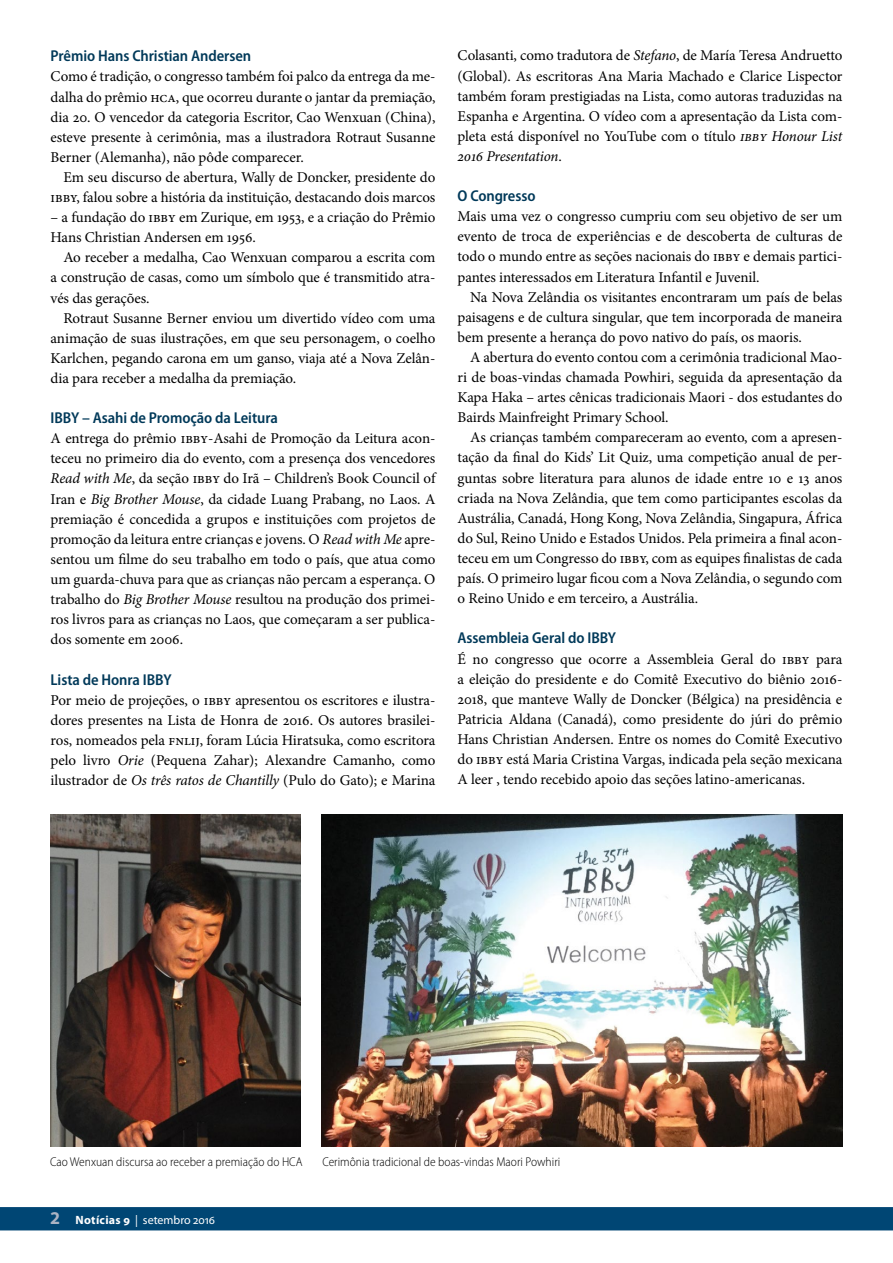
<style>
.page{position:relative;width:893px;height:1263px;background:#fff}
.page>*{position:absolute;margin:0;border:0;box-sizing:border-box;transform-origin:0 0}
.t1{font:600 semi-condensed 15.75px "Myriad Pro";letter-spacing:-.005em;color:#003959}
.t2{font:15px/20.1px "Minion Pro";letter-spacing:-.005em;color:#000;text-align:justify}
.t3{font:300 semi-condensed 12.75px "Myriad Pro";color:#000}
.t4{font:12px "Myriad Pro";letter-spacing:-.005em;color:#fff}
.s1{font-style:italic}
.s2{font-weight:700;font-size:18px;color:#abb3c3}
.s3{font-weight:700}
</style>
<div class="page">
<div style="left:0;top:1207px;width:893px;height:23px;background:#004674"></div>
<img style="left:322px;top:814px;width:520px;height:332px">
<img style="left:51px;top:814px;width:250px;height:332px">
<p class="t1" style="left:51px;top:47px;width:202px">Prêmio Hans Christian Andersen</p>
<p class="t2" style="left:51px;top:67px;width:386px">Como é tradição, o congresso também foi palco da entrega da me&shy;dalha do prêmio HCA, que ocorreu durante o jantar da premiação, dia 20. O vencedor da categoria Escritor, Cao Wenxuan (China), esteve presente à cerimônia, mas a ilustradora Rotraut Susanne Berner (Alemanha), não pôde comparecer.</p>
<p class="t2" style="left:51px;top:167px;width:386px;text-align:right">Em seu discurso de abertura, Wally de Doncker, presidente do<br>IBBY, falou sobre a história da instituição, destacando dois marcos</p>
<p class="t2" style="left:51px;top:207px;width:386px">– a fundação do IBBY em Zurique, em 1953, e a criação do Prêmio<br>Hans Christian Andersen em 1956.</p>
<p class="t2" style="left:51px;top:248px;width:386px;text-indent:13px">Ao receber a medalha, Cao Wenxuan comparou a escrita com a construção de casas, como um símbolo que é transmitido atra&shy;vés das gerações.</p>
<p class="t2" style="left:51px;top:308px;width:386px;text-indent:13px">Rotraut Susanne Berner enviou um divertido vídeo com uma animação de suas ilustrações, em que seu personagem, o coelho Karlchen, pegando carona em um ganso, viaja até a Nova Zelân&shy;dia para receber a medalha da premiação.</p>
<p class="t1" style="left:51px;top:409px;width:229px">IBBY – Asahi de Promoção da Leitura</p>
<p class="t2" style="left:51px;top:428px;width:386px">A entrega do prêmio IBBY-Asahi de Promoção da Leitura acon&shy;teceu no primeiro dia do evento, com a presença dos vencedores <span class="s1">Read with Me</span>, da seção IBBY do Irã – Children’s Book Council of Iran e <span class="s1">Big Brother Mouse</span>, da cidade Luang Prabang, no Laos. A premiação é concedida a grupos e instituições com projetos de promoção da leitura entre crianças e jovens. O <span class="s1">Read with Me</span> apre&shy;sentou um filme do seu trabalho em todo o país, que atua como um guarda-chuva para que as crianças não percam a esperança. O trabalho do <span class="s1">Big Brother Mouse</span> resultou na produção dos primei&shy;ros livros para as crianças no Laos, que começaram a ser publica&shy;dos somente em 2006.</p>
<p class="t1" style="left:51px;top:670px;width:123px">Lista de Honra IBBY</p>
<p class="t2" style="left:51px;top:690px;width:386px">Por meio de projeções, o IBBY apresentou os escritores e ilustra&shy;dores presentes na Lista de Honra de 2016. Os autores brasilei&shy;ros, nomeados pela FNLIJ, foram Lúcia Hiratsuka, como escritora pelo livro <span class="s1">Orie</span> (Pequena Zahar); Alexandre Camanho, como ilustrador de <span class="s1">Os três ratos de Chantilly</span> (Pulo do Gato); e Marina</p>
<p class="t2" style="left:458px;top:46px;width:386px">Colasanti, como tradutora de <span class="s1">Stefano</span>, de María Teresa Andruetto (Global). As escritoras Ana Maria Machado e Clarice Lispector também foram prestigiadas na Lista, como autoras traduzidas na Espanha e Argentina. O vídeo com a apresentação da Lista com&shy;pleta está disponível no YouTube com o título <span class="s1">IBBY Honour List 2016 Presentation</span>.</p>
<p class="t1" style="left:457px;top:187px;width:80px">O Congresso</p>
<p class="t2" style="left:457px;top:206px;width:386px">Mais uma vez o congresso cumpriu com seu objetivo de ser um evento de troca de experiências e de descoberta de culturas de todo o mundo entre as seções nacionais do IBBY e demais partici&shy;pantes interessados em Literatura Infantil e Juvenil.</p>
<p class="t2" style="left:457px;top:287px;width:386px;text-indent:13px">Na Nova Zelândia os visitantes encontraram um país de belas paisagens e de cultura singular, que tem incorporada de maneira bem presente a herança do povo nativo do país, os maoris.</p>
<p class="t2" style="left:457px;top:347px;width:386px;text-indent:13px">A abertura do evento contou com a cerimônia tradicional Mao&shy;ri de boas-vindas chamada Powhiri, seguida da apresentação da Kapa Haka – artes cênicas tradicionais Maori - dos estudantes do Bairds Mainfreight Primary School.</p>
<p class="t2" style="left:457px;top:428px;width:386px;text-indent:13px">As crianças também compareceram ao evento, com a apresen&shy;tação da final do Kids’ Lit Quiz, uma competição anual de per&shy;guntas sobre literatura para alunos de idade entre 10 e 13 anos criada na Nova Zelândia, que tem como participantes escolas da Austrália, Canadá, Hong Kong, Nova Zelândia, Singapura, África do Sul, Reino Unido e Estados Unidos. Pela primeira a final acon&shy;teceu em um Congresso do IBBY, com as equipes finalistas de cada país. O primeiro lugar ficou com a Nova Zelândia, o segundo com o Reino Unido e em terceiro, a Austrália.</p>
<p class="t1" style="left:457px;top:629px;width:160px">Assembleia Geral do IBBY</p>
<p class="t2" style="left:457px;top:649px;width:386px">É no congresso que ocorre a Assembleia Geral do IBBY para a eleição do presidente e do Comitê Executivo do biênio 2016- 2018, que manteve Wally de Doncker (Bélgica) na presidência e Patricia Aldana (Canadá), como presidente do júri do prêmio Hans Christian Andersen. Entre os nomes do Comitê Executivo do IBBY está Maria Cristina Vargas, indicada pela seção mexicana A leer , tendo recebido apoio das seções latino-americanas.</p>
<p class="t3" style="left:50px;top:1155px;width:254px">Cao Wenxuan discursa ao receber a premiação do HCA</p>
<p class="t3" style="left:322px;top:1155px;width:239px">Cerimônia tradicional de boas-vindas Maori Powhiri</p>
<p class="t4" style="left:50px;top:1213px;width:166px"><span class="s2">2</span> <span class="s3">Notícias 9</span> | setembro 2016</p>
</div>
